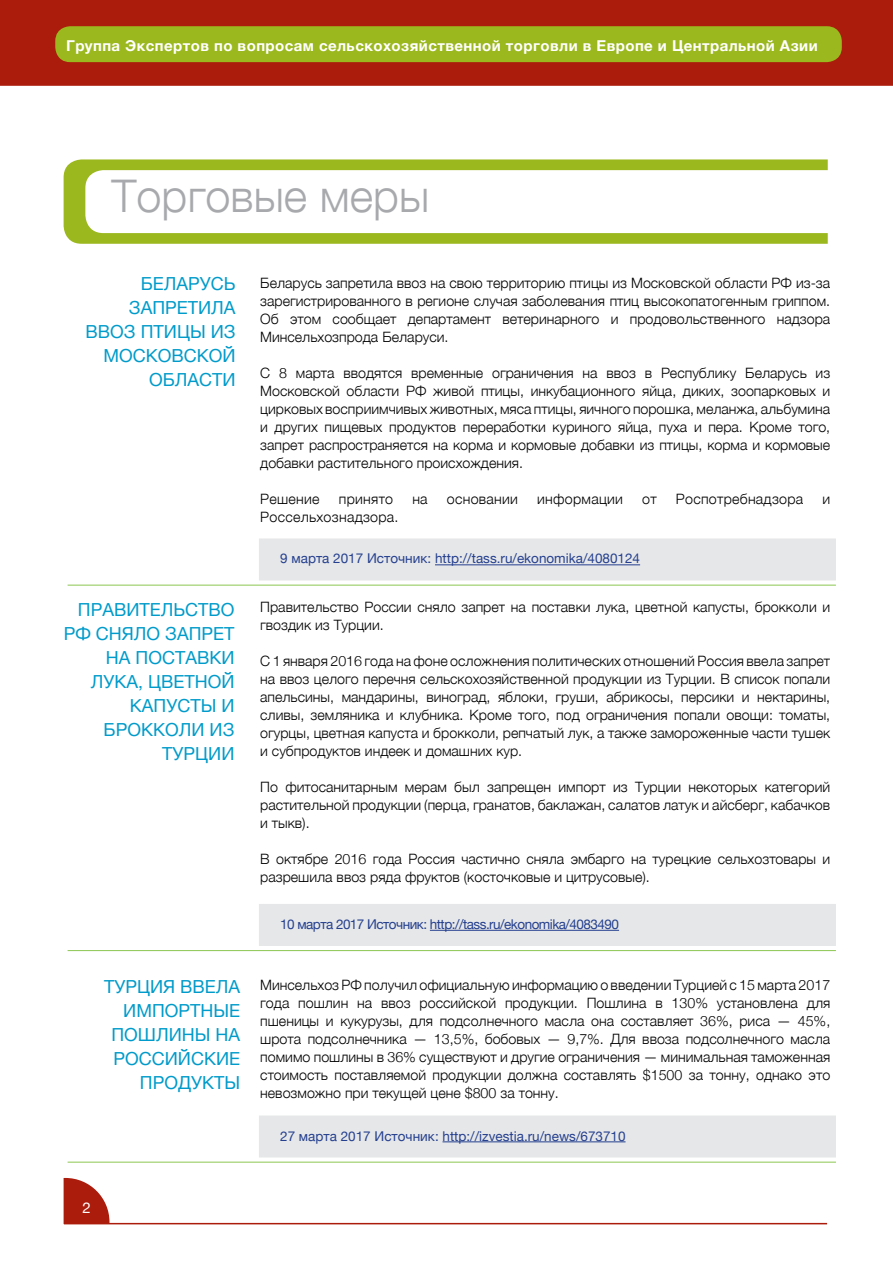
<style>
.page{position:relative;width:893px;height:1263px;background:#fff}
.page>*{position:absolute;margin:0;border:0;box-sizing:border-box;transform-origin:0 0}
.t1{font:300 45px "Helvetica Neue";color:#a7a9ac}
.t2{font:18px/24px "Helvetica Neue";color:#009bca;text-align:right}
.t3{font:700 15px "Helvetica Neue";letter-spacing:.03em;color:#fff}
.t4{font:15px "Helvetica Neue";color:#fff}
.t5{font:300 14.25px/18px "Helvetica Neue";color:#000;text-align:justify}
.t6{font:300 14.25px "Helvetica Neue";letter-spacing:.02em;color:#000}
.t7{font:13.5px "Helvetica Neue";color:#25408f}
.t8{font:13.5px "Helvetica Neue";letter-spacing:-.04em;color:#25408f}
</style>
<div class="page">
<div style="left:0;top:0;width:893px;height:86px;background:#ab1c0c"></div>
<svg style="left:64px;top:1178px;width:45px;height:45px"></svg>
<hr style="left:64px;top:1223px;width:763px;height:1px;background:#ab1c0c">
<div style="left:55px;top:26px;width:787px;height:36px;background:#9bb81f;border-radius:15px"></div>
<svg style="left:64px;top:159px;width:764px;height:85px;background:#9fba28"></svg>
<svg style="left:85px;top:170px;width:743px;height:63px"></svg>
<div style="left:259px;top:538px;width:577px;height:42px;background:#e6e7e8"></div>
<hr style="left:68px;top:585px;width:768px;height:1px;background:#8bc751">
<hr style="left:435px;top:564px;width:205px;height:1px;background:#25408f">
<div style="left:259px;top:1115px;width:577px;height:42px;background:#e6e7e8"></div>
<hr style="left:68px;top:1162px;width:768px;height:1px;background:#8bc751">
<hr style="left:442px;top:1141px;width:183px;height:1px;background:#25408f">
<div style="left:259px;top:904px;width:577px;height:42px;background:#e6e7e8"></div>
<hr style="left:68px;top:950px;width:768px;height:1px;background:#8bc751">
<hr style="left:430px;top:930px;width:189px;height:1px;background:#25408f">
<p class="t3" style="left:66px;top:34px;width:753px">Группa Экспертов по вопросам сельскохозяйственной торговли в Европе и Центральной Азии</p>
<h1 class="t1" style="left:112px;top:160px;width:319px">Торговые меры</h1>
<p class="t2" style="left:86px;top:272px;width:151px">БЕЛАРУСЬ<br>ЗАПРЕТИЛА<br>ВВОЗ ПТИЦЫ ИЗ<br>МОСКОВСКОЙ<br>ОБЛАСТИ</p>
<p class="t2" style="left:64px;top:599px;width:172px">ПРАВИТЕЛЬСТВО<br>РФ СНЯЛО ЗАПРЕТ<br>НА ПОСТАВКИ<br>ЛУКА, ЦВЕТНОЙ<br>КАПУСТЫ И<br>БРОККОЛИ ИЗ<br>ТУРЦИИ</p>
<p class="t2" style="left:104px;top:976px;width:138px">ТУРЦИЯ ВВЕЛА<br>ИМПОРТНЫЕ<br>ПОШЛИНЫ НА<br>РОССИЙСКИЕ<br>ПРОДУКТЫ</p>
<p class="t5" style="left:260px;top:273px;width:571px">Беларусь запретила ввоз на свою территорию птицы из Московской области РФ из-за зарегистрированного в регионе случая заболевания птиц высокопатогенным гриппом.<br>Об этом сообщает департамент ветеринарного и продовольственного надзора Минсельхозпрода Беларуси.</p>
<p class="t5" style="left:260px;top:363px;width:571px">С 8 марта вводятся временные ограничения на ввоз в Республику Беларусь из Московской области РФ живой птицы, инкубационного яйца, диких, зоопарковых и цирковых восприимчивых животных, мяса птицы, яичного порошка, меланжа, альбумина и других пищевых продуктов переработки куриного яйца, пуха и пера. Кроме того, запрет распространяется на корма и кормовые добавки из птицы, корма и кормовые добавки растительного происхождения.</p>
<p class="t6" style="left:260px;top:487px;width:61px">Решение</p>
<p class="t6" style="left:339px;top:487px;width:56px">принято</p>
<p class="t5" style="left:412px;top:489px;width:17px">на</p>
<p class="t6" style="left:447px;top:487px;width:73px">основании</p>
<p class="t6" style="left:537px;top:487px;width:87px">информации</p>
<p class="t5" style="left:642px;top:489px;width:16px">от</p>
<p class="t6" style="left:676px;top:487px;width:129px">Роспотребнадзора</p>
<p class="t5" style="left:822px;top:489px;width:9px">и</p>
<p class="t6" style="left:260px;top:505px;width:140px">Россельхознадзора.</p>
<p class="t7" style="left:280px;top:549px;width:361px">9 марта 2017 Источник: http://tass.ru/ekonomika/4080124</p>
<p class="t5" style="left:260px;top:597px;width:571px">Правительство России сняло запрет на поставки лука, цветной капусты, брокколи и гвоздик из Турции.</p>
<p class="t5" style="left:260px;top:651px;width:571px">С 1 января 2016 года на фоне осложнения политических отношений Россия ввела запрет на ввоз целого перечня сельскохозяйственной продукции из Турции. В список попали апельсины, мандарины, виноград, яблоки, груши, абрикосы, персики и нектарины, сливы, земляника и клубника. Кроме того, под ограничения попали овощи: томаты, огурцы, цветная капуста и брокколи, репчатый лук, а также замороженные части тушек и субпродуктов индеек и домашних кур.</p>
<p class="t5" style="left:260px;top:777px;width:571px">По фитосанитарным мерам был запрещен импорт из Турции некоторых категорий растительной продукции (перца, гранатов, баклажан, салатов латук и айсберг, кабачков и тыкв).</p>
<p class="t5" style="left:260px;top:849px;width:571px">В октябре 2016 года Россия частично сняла эмбарго на турецкие сельхозтовары и разрешила ввоз ряда фруктов (косточковые и цитрусовые).</p>
<p class="t8" style="left:280px;top:914px;width:340px">10 марта 2017 Источник: http://tass.ru/ekonomika/4083490</p>
<p class="t5" style="left:260px;top:975px;width:571px">Минсельхоз РФ получил официальную информацию о введении Турцией с 15 марта 2017 года пошлин на ввоз российской продукции. Пошлина в 130% установлена для пшеницы и кукурузы, для подсолнечного масла она составляет 36%, риса — 45%, шрота подсолнечника — 13,5%, бобовых — 9,7%. Для ввоза подсолнечного масла помимо пошлины в 36% существуют и другие ограничения — минимальная таможенная стоимость поставляемой продукции должна составлять $1500 за тонну, однако это невозможно при текущей цене $800 за тонну.</p>
<p class="t7" style="left:280px;top:1126px;width:347px">27 марта 2017 Источник: http://izvestia.ru/news/673710</p>
<p class="t4" style="left:82px;top:1196px;width:10px">2</p>
</div>
